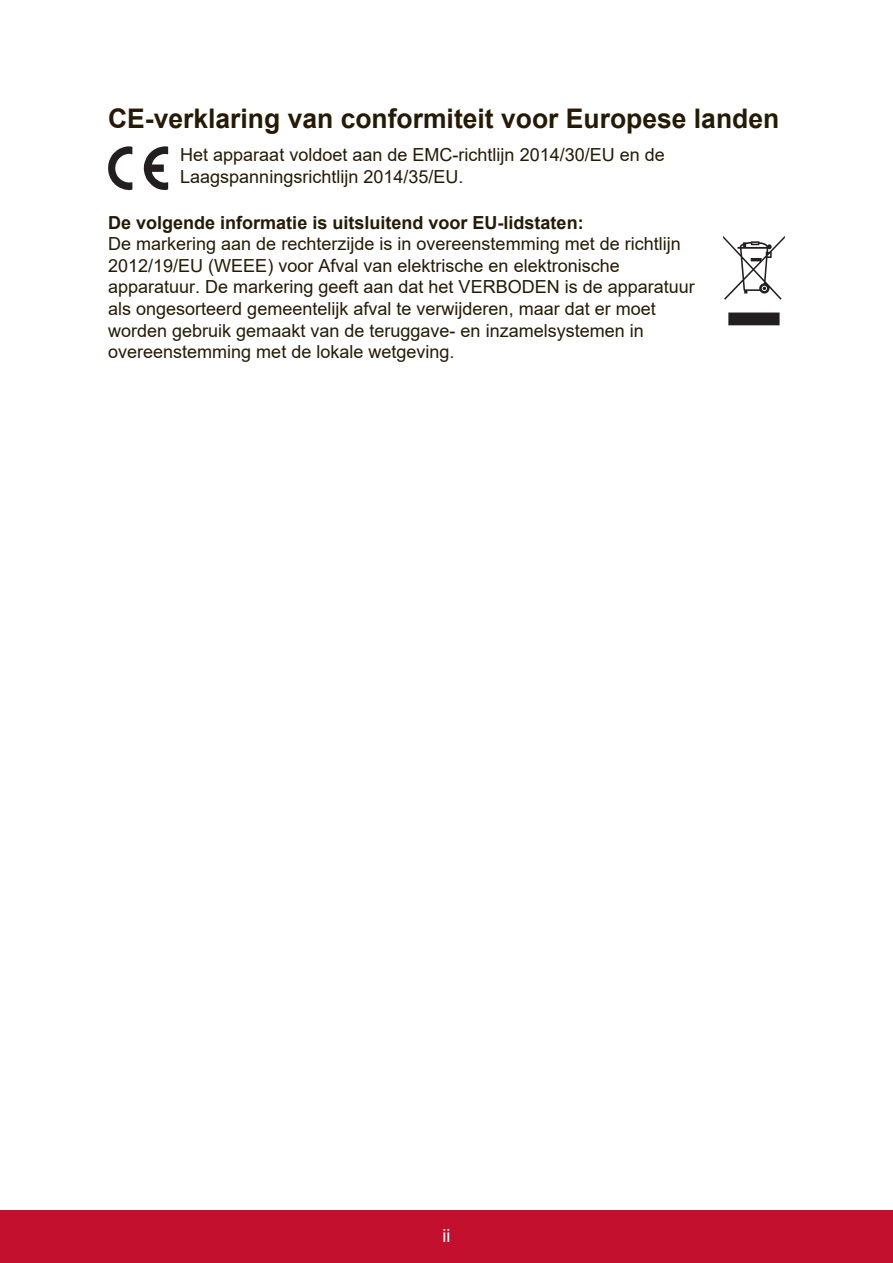
<style>
.page{position:relative;width:893px;height:1263px;background:#fff}
.page>*{position:absolute;margin:0;border:0;box-sizing:border-box;transform-origin:0 0}
.t1{font:700 27px "Arial";color:#251a05}
.t2{font:18px/21.6px "Arial";color:#251a05}
.t3{font:700 18px "Arial";color:#251a05}
.t4{font:18px "Arial";color:#fff}
</style>
<div class="page">
<div style="left:0;top:1210px;width:892px;height:53px;background:#c3102f"></div>
<svg style="left:108px;top:146px;width:24px;height:44px"></svg>
<svg style="left:143px;top:146px;width:25px;height:44px"></svg>
<svg style="left:728px;top:312px;width:51px;height:13px"></svg>
<svg style="left:723px;top:236px;width:61px;height:64px"></svg>
<h1 class="t1" style="left:108px;top:99px;width:672px">CE-verklaring van conformiteit voor Europese landen</h1>
<p class="t2" style="left:180px;top:144px;width:486px">Het apparaat voldoet aan de EMC-richtlijn 2014/30/EU en de<br>Laagspanningsrichtlijn 2014/35/EU.</p>
<p class="t3" style="left:108px;top:209px;width:477px">De volgende informatie is uitsluitend voor EU-lidstaten:</p>
<p class="t2" style="left:108px;top:233px;width:588px">De markering aan de rechterzijde is in overeenstemming met de richtlijn 2012/19/EU (WEEE) voor Afval van elektrische en elektronische apparatuur. De markering geeft aan dat het VERBODEN is de apparatuur als ongesorteerd gemeentelijk afval te verwijderen, maar dat er moet worden gebruik gemaakt van de teruggave- en inzamelsystemen in overeenstemming met de lokale wetgeving.</p>
<p class="t4" style="left:442px;top:1223px;width:9px">ii</p>
</div>
